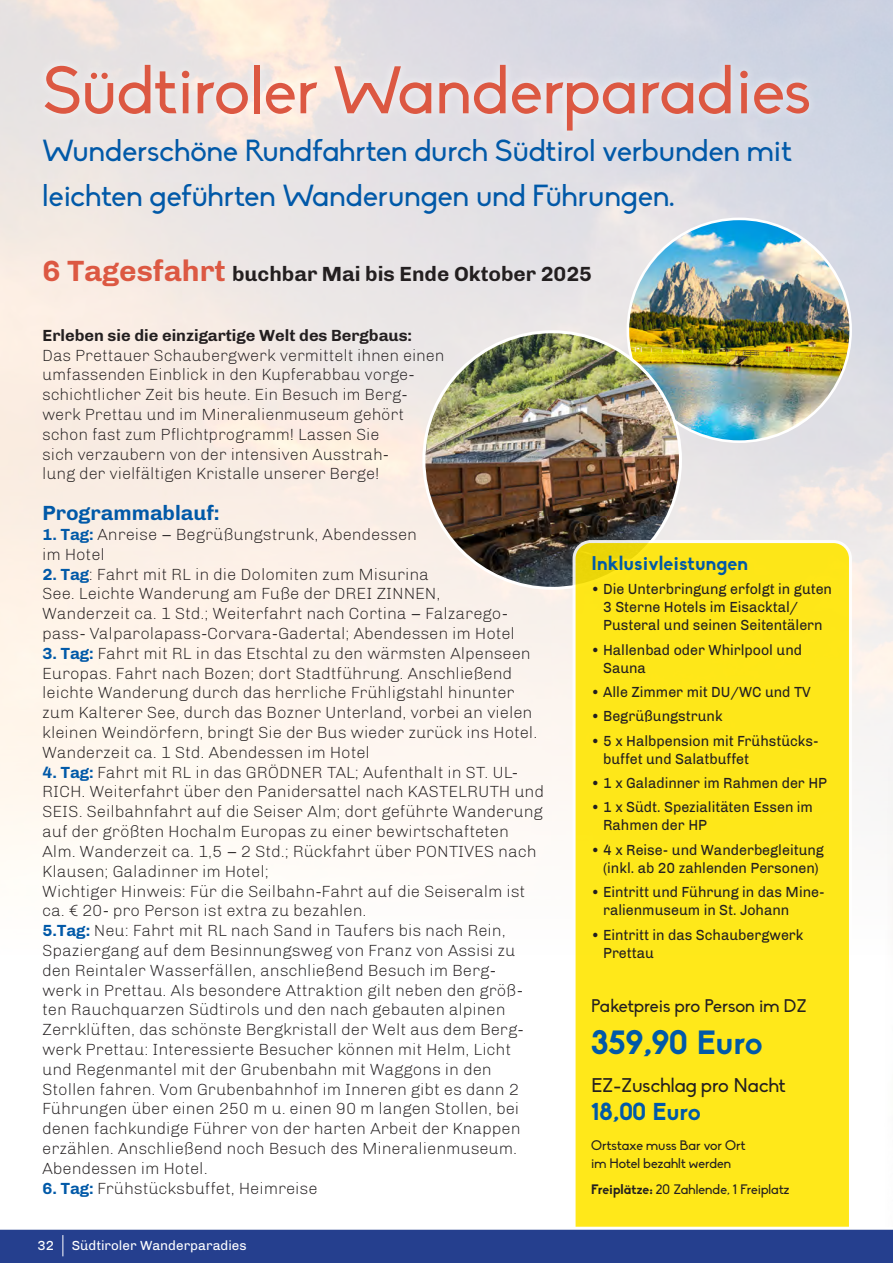
<style>
.page{position:relative;width:893px;height:1263px;background:#fff}
.page>*{position:absolute;margin:0;border:0;box-sizing:border-box;transform-origin:0 0}
.t1{font:66px "Biko";color:#dc5842}
.t2{font:700 33px "Biko";letter-spacing:-.01em;color:#0159a8}
.t3{font:30px/45px "Biko";color:#0159a8}
.t4{font:700 24px "Biko";letter-spacing:-.015em;color:#0159a8}
.t5{font:700 21px "Arthur";color:#231f20}
.t6{font:700 21px "Arthur";color:#0159a8}
.t7{font:19.5px "Biko";color:#231f20}
.t8{font:700 19.5px "Biko";color:#0159a8}
.t9{font:18px "Biko";color:#231f20}
.t10{font:300 16.5px/19.8px "Arthur";color:#231f20}
.t11{font:700 16.5px "Arthur";color:#231f20}
.t12{font:15px/18px "Arthur";color:#231f20;scale:.95 1}
.t13{font:13.5px/18px "Biko";color:#231f20}
.t14{font:13.5px "Arthur";color:#fff}
.s1{font-size:30px;color:#dc5842}
.s2{font-weight:700;color:#0159a8}
.s3{font-weight:700}
</style>
<div class="page">
<img style="left:628px;top:219px;width:223px;height:223px;border-radius:111px">
<img style="left:424px;top:332px;width:256px;height:256px;border-radius:128px">
<div style="left:36px;top:56px;width:782px;height:84px;background:#fff;opacity:.75"></div>
<div style="left:571px;top:539px;width:282px;height:688px;background:#fee81a"></div>
<div style="left:0;top:1229px;width:893px;height:34px;background:#253f8e"></div>
<svg style="left:63px;top:1235px;width:1px;height:21px"></svg>
<hr style="left:0;top:1227px;width:893px;height:3px;background:#fff">
<p class="t1" style="left:43px;top:53px;width:770px">Südtiroler Wanderparadies</p>
<p class="t3" style="left:43px;top:128px;width:751px">Wunderschöne Rundfahrten durch Südtirol verbunden mit leichten geführten Wanderungen und Führungen.</p>
<p class="t5" style="left:43px;top:262px;width:551px"><span class="s1">6 Tagesfahrt</span> buchbar Mai bis Ende Oktober 2025</p>
<p class="t11" style="left:43px;top:325px;width:371px">Erleben sie die einzigartige Welt des Bergbaus:</p>
<p class="t10" style="left:43px;top:345px;width:404px">Das Prettauer Schaubergwerk vermittelt ihnen einen umfassenden Einblick in den Kupferabbau vorge&shy;schichtlicher Zeit bis heute. Ein Besuch im Berg&shy;werk Prettau und im Mineralienmuseum gehört schon fast zum Pflichtprogramm! Lassen Sie<br>sich verzaubern von der intensiven Ausstrah-<br>lung der vielfältigen Kristalle unserer Berge!</p>
<p class="t6" style="left:43px;top:501px;width:179px">Programmablauf:</p>
<p class="t10" style="left:43px;top:525px;width:376px"><span class="s2">1. Tag:</span> Anreise – Begrüßungstrunk, Abendessen im Hotel</p>
<p class="t10" style="left:43px;top:564px;width:474px"><span class="s2">2. Tag</span>: Fahrt mit RL in die Dolomiten zum Misurina<br>See. Leichte Wanderung am Fuße der DREI ZINNEN, Wanderzeit ca. 1 Std.; Weiterfahrt nach Cortina – Falzarego&shy;pass- Valparolapass-Corvara-Gadertal; Abendessen im Hotel</p>
<p class="t10" style="left:43px;top:643px;width:497px"><span class="s2">3. Tag:</span> Fahrt mit RL in das Etschtal zu den wärmsten Alpenseen Europas. Fahrt nach Bozen; dort Stadtführung. Anschließend leichte Wanderung durch das herrliche Frühligstahl hinunter zum Kalterer See, durch das Bozner Unterland, vorbei an vielen kleinen Weindörfern, bringt Sie der Bus wieder zurück ins Hotel.<br>Wanderzeit ca. 1 Std. Abendessen im Hotel</p>
<p class="t10" style="left:43px;top:762px;width:503px"><span class="s2">4. Tag:</span> Fahrt mit RL in das GRÖDNER TAL; Aufenthalt in ST. UL-RICH. Weiterfahrt über den Panidersattel nach KASTELRUTH und SEIS. Seilbahnfahrt auf die Seiser Alm; dort geführte Wanderung auf der größten Hochalm Europas zu einer bewirtschafteten Alm. Wanderzeit ca. 1,5 – 2 Std.; Rückfahrt über PONTIVES nach Klausen; Galadinner im Hotel;</p>
<p class="t10" style="left:43px;top:881px;width:485px">Wichtiger Hinweis: Für die Seilbahn-Fahrt auf die Seiseralm ist ca. € 20- pro Person ist extra zu bezahlen.</p>
<p class="t10" style="left:43px;top:921px;width:483px"><span class="s2">5.Tag:</span> Neu: Fahrt mit RL nach Sand in Taufers bis nach Rein, Spaziergang auf dem Besinnungsweg von Franz von Assisi zu den Reintaler Wasserfällen, anschließend Besuch im Berg&shy;werk in Prettau. Als besondere Attraktion gilt neben den größ&shy;ten Rauchquarzen Südtirols und den nach gebauten alpinen Zerrklüften, das schönste Bergkristall der Welt aus dem Berg&shy;werk Prettau: Interessierte Besucher können mit Helm, Licht und Regenmantel mit der Grubenbahn mit Waggons in den Stollen fahren. Vom Grubenbahnhof im Inneren gibt es dann 2<br>Führungen über einen 250 m u. einen 90 m langen Stollen, bei denen fachkundige Führer von der harten Arbeit der Knappen erzählen. Anschließend noch Besuch des Mineralienmuseum.<br>Abendessen im Hotel.</p>
<p class="t10" style="left:43px;top:1178px;width:277px"><span class="s2">6. Tag:</span> Frühstücksbuffet, Heimreise</p>
<p class="t14" style="left:37px;top:1238px;width:18px">32</p>
<p class="t14" style="left:72px;top:1238px;width:176px">Südtiroler Wanderparadies</p>
<p class="t8" style="left:591px;top:551px;width:159px">Inklusivleistungen</p>
<p class="t12" style="left:603px;top:580px;width:243px;text-indent:-12px">• Die Unterbringung erfolgt in guten<br>3 Sterne Hotels im Eisacktal/<br>Pusteral und seinen Seitentälern</p>
<p class="t12" style="left:603px;top:640px;width:211px;text-indent:-12px">• Hallenbad oder Whirlpool und<br>Sauna</p>
<p class="t12" style="left:591px;top:683px;width:233px">• Alle Zimmer mit DU/WC und TV</p>
<p class="t12" style="left:591px;top:707px;width:140px">• Begrüßungstrunk</p>
<p class="t12" style="left:603px;top:732px;width:228px;text-indent:-12px">• 5 x Halbpension mit Frühstücks&shy;buffet und Salatbuffet</p>
<p class="t12" style="left:591px;top:774px;width:250px">• 1 x Galadinner im Rahmen der HP</p>
<p class="t12" style="left:603px;top:798px;width:222px;text-indent:-12px">• 1 x Südt. Spezialitäten Essen im<br>Rahmen der HP</p>
<p class="t12" style="left:591px;top:841px;width:247px;text-align:center">• 4 x Reise- und Wanderbegleitung (inkl. ab 20 zahlenden Personen)</p>
<p class="t12" style="left:603px;top:883px;width:235px;text-indent:-12px">• Eintritt und Führung in das Mine&shy;ralienmuseum in St. Johann</p>
<p class="t12" style="left:603px;top:925px;width:213px;text-indent:-12px">• Eintritt in das Schaubergwerk<br>Prettau</p>
<p class="t9" style="left:591px;top:995px;width:217px">Paketpreis pro Person im DZ</p>
<p class="t2" style="left:591px;top:1022px;width:173px">359,90 Euro</p>
<p class="t7" style="left:591px;top:1074px;width:196px">EZ-Zuschlag pro Nacht</p>
<p class="t4" style="left:591px;top:1097px;width:111px">18,00 Euro</p>
<p class="t13" style="left:591px;top:1136px;width:156px">Ortstaxe muss Bar vor Ort im Hotel bezahlt werden</p>
<p class="t13" style="left:591px;top:1181px;width:200px"><span class="s3">Freiplätze:</span> 20 Zahlende, 1 Freiplatz</p>
</div>
